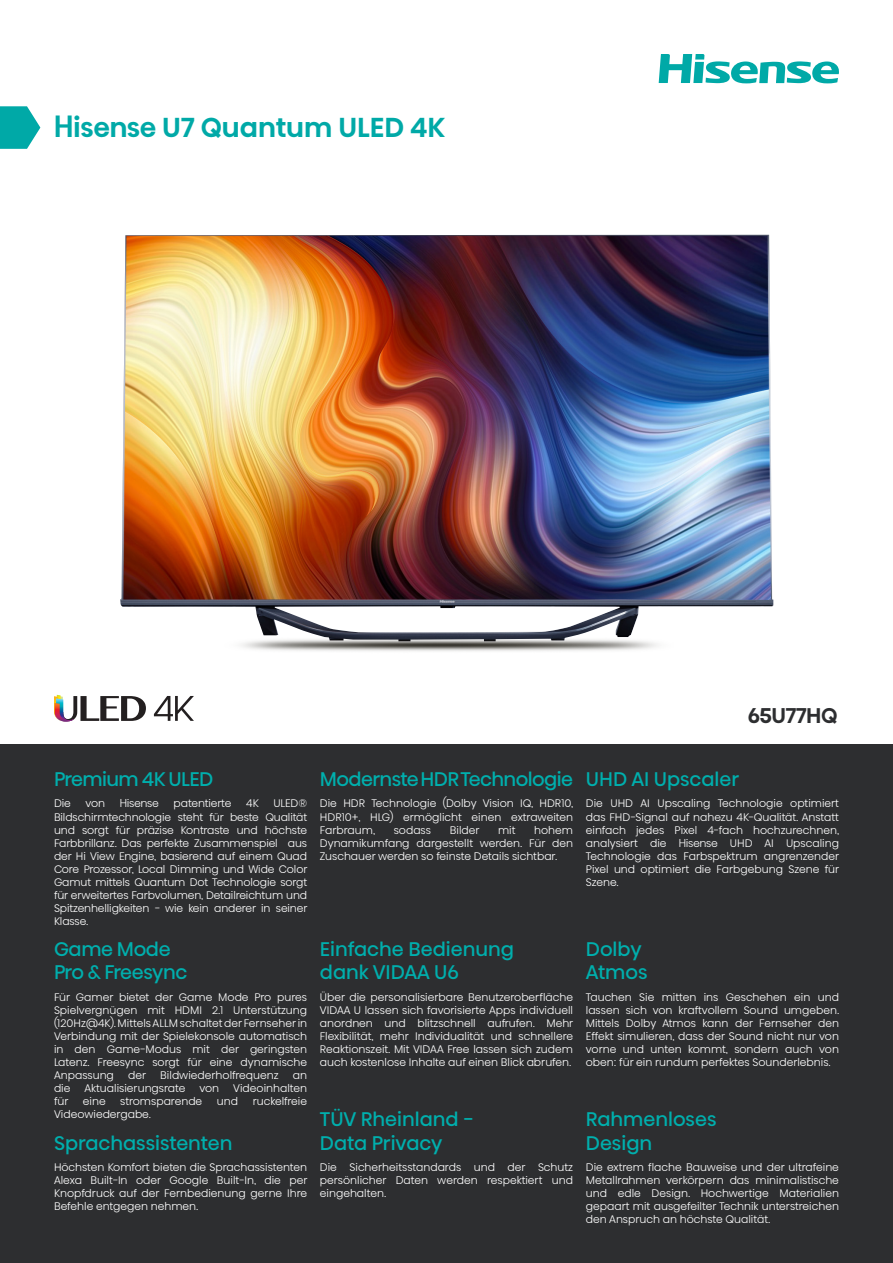
<style>
.page{position:relative;width:893px;height:1263px;background:#fff}
.page>*{position:absolute;margin:0;border:0;box-sizing:border-box;transform-origin:0 0}
.t1{font:500 27px "Hisense Alfabet";color:#00a9a7}
.t2{font:500 21px "Hisense Alfabet";letter-spacing:-.02em;color:#2d2e30}
.t3{font:19.5px/23.4px "Hisense Alfabet";color:#00afad}
.t4{font:19.5px "Hisense Alfabet";letter-spacing:-.03em;color:#00afad}
.t5{font:19.5px/23.4px "Hisense Alfabet";letter-spacing:-.02em;color:#00afad}
.t6{font:300 10.8px/13px "Hisense Alfabet";color:#fff;text-align:justify}
</style>
<div class="page">
<div style="left:0;top:744px;width:893px;height:519px;background:#2d2e30"></div>
<svg style="left:54px;top:695px;width:92px;height:27px"></svg>
<svg style="left:154px;top:696px;width:40px;height:25px"></svg>
<img style="left:120px;top:235px;width:653px;height:401px">
<img style="left:241px;top:636px;width:416px;height:15px">
<svg style="left:659px;top:54px;width:180px;height:29px"></svg>
<svg style="left:0;top:106px;width:40px;height:43px;background:#2ab7b5"></svg>
<p class="t1" style="left:54px;top:108px;width:392px">HISENSE U7 QUANTUM ULED 4K</p>
<p class="t2" style="left:748px;top:700px;width:91px">65U77HQ</p>
<p class="t4" style="left:54px;top:763px;width:161px">Premium 4K ULED</p>
<p class="t6" style="left:54px;top:795px;width:18px">Die</p>
<p class="t6" style="left:85px;top:795px;width:21px">von</p>
<p class="t6" style="left:120px;top:795px;width:41px">Hisense</p>
<p class="t6" style="left:174px;top:795px;width:59px">patentierte</p>
<p class="t6" style="left:246px;top:795px;width:14px">4K</p>
<p class="t6" style="left:54px;top:795px;width:255px;text-indent:219px">ULED® Bildschirmtechnologie steht für beste Qualität und sorgt für präzise Kontraste und höchste Farbbrillanz. Das perfekte Zusammenspiel aus der Hi View Engine, basierend auf einem Quad Core Prozessor, Local Dimming und Wide Color Gamut mittels Quantum Dot Technologie sorgt für erweitertes Farbvolumen, Detailreichtum und Spitzenhelligkeiten - wie kein anderer in seiner Klasse.</p>
<p class="t5" style="left:54px;top:935px;width:135px">Game Mode<br>Pro &amp; Freesync</p>
<p class="t6" style="left:54px;top:989px;width:255px">Für Gamer bietet der Game Mode Pro pures Spielvergnügen mit HDMI 2.1 Unterstützung (120Hz@4K). Mittels ALLM schaltet der Fernseher in Verbindung mit der Spielekonsole automatisch in den Game-Modus mit der geringsten Latenz. Freesync sorgt für eine dynamische Anpassung</p>
<p class="t6" style="left:128px;top:1067px;width:20px">der</p>
<p class="t6" style="left:160px;top:1067px;width:120px">Bildwiederholfrequenz</p>
<p class="t6" style="left:293px;top:1067px;width:16px">an</p>
<p class="t4" style="left:320px;top:763px;width:255px">Modernste HDR Technologie</p>
<p class="t6" style="left:320px;top:795px;width:255px">Die HDR Technologie (Dolby Vision IQ, HDR10, HDR10+, HLG) ermöglicht einen extraweiten Farbraum,</p>
<p class="t6" style="left:394px;top:821px;width:39px">sodass</p>
<p class="t6" style="left:450px;top:821px;width:31px">Bilder</p>
<p class="t6" style="left:498px;top:821px;width:19px">mit</p>
<p class="t6" style="left:320px;top:821px;width:255px;text-indent:214px">hohem Dynamikumfang dargestellt werden. Für den Zuschauer werden so feinste Details sichtbar.</p>
<p class="t3" style="left:320px;top:935px;width:196px">Einfache Bedienung dank VIDAA U6</p>
<p class="t6" style="left:320px;top:989px;width:255px">Über die personalisierbare Benutzeroberfläche VIDAA U lassen sich favorisierte Apps individuell anordnen und blitzschnell aufrufen. Mehr Flexibilität, mehr Individualität und schnellere Reaktionszeit. Mit VIDAA Free lassen sich zudem auch kostenlose Inhalte auf einen Blick abrufen.</p>
<p class="t3" style="left:586px;top:765px;width:155px">UHD AI Upscaler</p>
<p class="t6" style="left:586px;top:795px;width:255px">Die UHD AI Upscaling Technologie optimiert das FHD-Signal auf nahezu 4K-Qualität. Anstatt einfach jedes Pixel 4-fach hochzurechnen, analysiert die Hisense UHD AI Upscaling Technologie das Farbspektrum angrenzender Pixel und optimiert die Farbgebung Szene für Szene.</p>
<p class="t3" style="left:586px;top:935px;width:63px">Dolby<br>Atmos</p>
<p class="t6" style="left:586px;top:989px;width:255px">Tauchen Sie mitten ins Geschehen ein und lassen sich von kraftvollem Sound umgeben.<br>Mittels Dolby Atmos kann der Fernseher den Effekt simulieren, dass der Sound nicht nur von vorne und unten kommt, sondern auch von oben: für ein rundum perfektes Sounderlebnis.</p>
<p class="t6" style="left:54px;top:1080px;width:18px">die</p>
<p class="t6" style="left:84px;top:1080px;width:102px">Aktualisierungsrate</p>
<p class="t6" style="left:199px;top:1080px;width:21px">von</p>
<p class="t6" style="left:233px;top:1080px;width:75px">Videoinhalten</p>
<p class="t6" style="left:54px;top:1093px;width:16px">für</p>
<p class="t6" style="left:83px;top:1093px;width:24px">eine</p>
<p class="t6" style="left:120px;top:1093px;width:84px">stromsparende</p>
<p class="t6" style="left:217px;top:1093px;width:23px">und</p>
<p class="t6" style="left:253px;top:1093px;width:56px">ruckelfreie</p>
<p class="t6" style="left:54px;top:1106px;width:99px">Videowiedergabe.</p>
<p class="t3" style="left:586px;top:1105px;width:132px">Rahmenloses</p>
<p class="t3" style="left:586px;top:1129px;width:68px">Design</p>
<p class="t6" style="left:586px;top:1159px;width:255px">Die extrem flache Bauweise und der ultrafeine Metallrahmen verkörpern das minimalistische und edle Design. Hochwertige Materialien gepaart mit ausgefeilter Technik unterstreichen den Anspruch an höchste Qualität.</p>
<p class="t3" style="left:320px;top:1105px;width:155px">TÜV Rheinland -<br>Data Privacy</p>
<p class="t6" style="left:320px;top:1159px;width:255px">Die Sicherheitsstandards und der Schutz persönlicher Daten werden respektiert und eingehalten.</p>
<p class="t3" style="left:54px;top:1129px;width:180px">Sprachassistenten</p>
<p class="t6" style="left:54px;top:1159px;width:255px">Höchsten Komfort bieten die Sprachassistenten Alexa Built-In oder Google Built-In, die per Knopfdruck auf der Fernbedienung gerne Ihre Befehle entgegen nehmen.</p>
</div>
